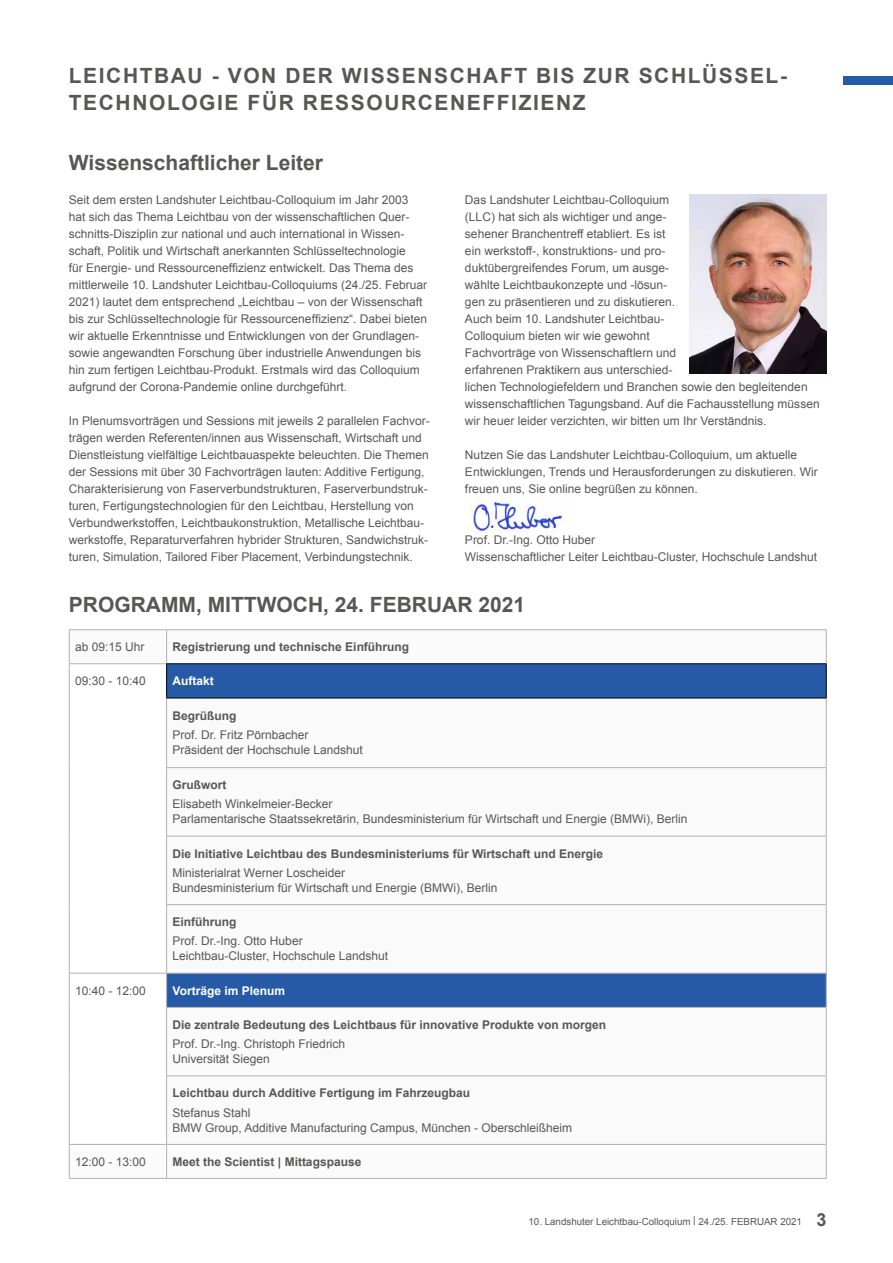
<style>
.page{position:relative;width:893px;height:1263px;background:#fff}
.page>*{position:absolute;margin:0;border:0;box-sizing:border-box;transform-origin:0 0}
.t1{font:700 21px/27px "Arial";letter-spacing:.075em;color:#575756}
.t2{font:700 21px "Arial";color:#575756}
.t3{font:12px/17px "Arial";color:#575756}
.t4{font:700 12px "Arial";color:#575756}
.t5{font:700 12px "Arial";color:#fff}
.t6{font:9.75px "Arial";color:#575756}
.s1{font-weight:700;font-size:18px}
</style>
<div class="page">
<img style="left:472px;top:499px;width:91px;height:34px">
<div style="left:844px;top:77px;width:49px;height:8px;background:#265aa6"></div>
<img style="left:689px;top:194px;width:138px;height:179px">
<div style="left:167px;top:664px;width:659px;height:34px;background:#265aa6"></div>
<svg style="left:167px;top:699px;width:659px;height:445px"></svg>
<hr style="left:69px;top:629px;width:98px;height:1px;background:#b3b2b2">
<hr style="left:69px;top:630px;width:1px;height:33px;background:#b3b2b2">
<hr style="left:167px;top:629px;width:660px;height:1px;background:#b3b2b2">
<hr style="left:166px;top:630px;width:1px;height:33px;background:#b3b2b2">
<hr style="left:826px;top:630px;width:1px;height:33px;background:#b3b2b2">
<hr style="left:69px;top:663px;width:97px;height:1px;background:#b3b2b2">
<hr style="left:69px;top:664px;width:1px;height:34px;background:#b3b2b2">
<hr style="left:69px;top:698px;width:1px;height:70px;background:#b3b2b2">
<hr style="left:166px;top:698px;width:1px;height:69px;background:#b3b2b2">
<hr style="left:826px;top:698px;width:1px;height:69px;background:#b3b2b2">
<hr style="left:69px;top:768px;width:1px;height:68px;background:#b3b2b2">
<hr style="left:166px;top:767px;width:661px;height:1px;background:#b3b2b2">
<hr style="left:166px;top:768px;width:1px;height:68px;background:#b3b2b2">
<hr style="left:826px;top:768px;width:1px;height:68px;background:#b3b2b2">
<hr style="left:69px;top:836px;width:1px;height:69px;background:#b3b2b2">
<hr style="left:166px;top:836px;width:661px;height:1px;background:#b3b2b2">
<hr style="left:166px;top:836px;width:1px;height:68px;background:#b3b2b2">
<hr style="left:826px;top:836px;width:1px;height:68px;background:#b3b2b2">
<hr style="left:69px;top:905px;width:1px;height:68px;background:#b3b2b2">
<hr style="left:166px;top:904px;width:661px;height:1px;background:#b3b2b2">
<hr style="left:166px;top:905px;width:1px;height:68px;background:#b3b2b2">
<hr style="left:826px;top:905px;width:1px;height:68px;background:#b3b2b2">
<hr style="left:69px;top:973px;width:98px;height:1px;background:#b3b2b2">
<hr style="left:69px;top:973px;width:1px;height:34px;background:#b3b2b2">
<hr style="left:69px;top:1007px;width:1px;height:69px;background:#b3b2b2">
<hr style="left:166px;top:1008px;width:1px;height:67px;background:#b3b2b2">
<hr style="left:826px;top:1008px;width:1px;height:67px;background:#b3b2b2">
<hr style="left:69px;top:1076px;width:1px;height:68px;background:#b3b2b2">
<hr style="left:166px;top:1075px;width:661px;height:1px;background:#b3b2b2">
<hr style="left:166px;top:1076px;width:1px;height:68px;background:#b3b2b2">
<hr style="left:826px;top:1076px;width:1px;height:68px;background:#b3b2b2">
<hr style="left:69px;top:1144px;width:98px;height:1px;background:#b3b2b2">
<hr style="left:69px;top:1145px;width:1px;height:33px;background:#b3b2b2">
<hr style="left:167px;top:1144px;width:660px;height:1px;background:#b3b2b2">
<hr style="left:166px;top:1145px;width:1px;height:33px;background:#b3b2b2">
<hr style="left:826px;top:1145px;width:1px;height:33px;background:#b3b2b2">
<hr style="left:69px;top:1178px;width:98px;height:1px;background:#b3b2b2">
<hr style="left:167px;top:1178px;width:660px;height:1px;background:#b3b2b2">
<hr style="left:166px;top:663px;width:661px;height:1px;background:#000">
<hr style="left:166px;top:664px;width:1px;height:34px;background:#000">
<hr style="left:826px;top:664px;width:1px;height:34px;background:#000">
<hr style="left:166px;top:698px;width:661px;height:1px;background:#000">
<hr style="left:167px;top:973px;width:660px;height:1px;background:#b3b2b2">
<hr style="left:166px;top:973px;width:1px;height:34px;background:#b3b2b2">
<hr style="left:826px;top:973px;width:1px;height:34px;background:#b3b2b2">
<hr style="left:166px;top:1007px;width:661px;height:1px;background:#b3b2b2">
<h1 class="t1" style="left:69px;top:63px;width:720px">LEICHTBAU - VON DER WISSENSCHAFT BIS ZUR SCHLÜSSEL-<br>TECHNOLOGIE FÜR RESSOURCENEFFIZIENZ</h1>
<h1 class="t2" style="left:69px;top:149px;width:256px">Wissenschaftlicher Leiter</h1>
<p class="t3" style="left:69px;top:192px;width:360px">Seit dem ersten Landshuter Leichtbau-Colloquium im Jahr 2003 hat sich das Thema Leichtbau von der wissenschaftlichen Quer&shy;schnitts-Disziplin zur national und auch international in Wissen&shy;schaft, Politik und Wirtschaft anerkannten Schlüsseltechnologie<br>für Energie- und Ressourceneffizienz entwickelt. Das Thema des mittlerweile 10. Landshuter Leichtbau-Colloquiums (24./25. Februar 2021) lautet dem entsprechend „Leichtbau – von der Wissenschaft bis zur Schlüsseltechnologie für Ressourceneffizienz“. Dabei bieten wir aktuelle Erkenntnisse und Entwicklungen von der Grundlagen&shy;sowie angewandten Forschung über industrielle Anwendungen bis hin zum fertigen Leichtbau-Produkt. Erstmals wird das Colloquium aufgrund der Corona-Pandemie online durchgeführt.</p>
<p class="t3" style="left:69px;top:413px;width:362px">In Plenumsvorträgen und Sessions mit jeweils 2 parallelen Fachvor&shy;trägen werden Referenten/innen aus Wissenschaft, Wirtschaft und Dienstleistung vielfältige Leichtbauaspekte beleuchten. Die Themen der Sessions mit über 30 Fachvorträgen lauten: Additive Fertigung, Charakterisierung von Faserverbundstrukturen, Faserverbundstruk&shy;turen, Fertigungstechnologien für den Leichtbau, Herstellung von Verbundwerkstoffen, Leichtbaukonstruktion, Metallische Leichtbau&shy;werkstoffe, Reparaturverfahren hybrider Strukturen, Sandwichstruk&shy;turen, Simulation, Tailored Fiber Placement, Verbindungstechnik.</p>
<p class="t3" style="left:465px;top:192px;width:356px">Das Landshuter Leichtbau-Colloquium<br>(LLC) hat sich als wichtiger und ange-<br>sehener Branchentreff etabliert. Es ist<br>ein werkstoff-, konstruktions- und pro-<br>duktübergreifendes Forum, um ausge-<br>wählte Leichtbaukonzepte und -lösun-<br>gen zu präsentieren und zu diskutieren.<br>Auch beim 10. Landshuter Leichtbau-<br>Colloquium bieten wir wie gewohnt<br>Fachvorträge von Wissenschaftlern und<br>erfahrenen Praktikern aus unterschied-<br>lichen Technologiefeldern und Branchen sowie den begleitenden wissenschaftlichen Tagungsband. Auf die Fachausstellung müssen wir heuer leider verzichten, wir bitten um Ihr Verständnis.</p>
<p class="t3" style="left:465px;top:447px;width:354px">Nutzen Sie das Landshuter Leichtbau-Colloquium, um aktuelle<br>Entwicklungen, Trends und Herausforderungen zu diskutieren. Wir freuen uns, Sie online begrüßen zu können.</p>
<p class="t3" style="left:465px;top:532px;width:354px">Prof. Dr.-Ing. Otto Huber<br>Wissenschaftlicher Leiter Leichtbau-Cluster, Hochschule Landshut</p>
<h1 class="t2" style="left:69px;top:591px;width:458px">PROGRAMM, MITTWOCH, 24. FEBRUAR 2021</h1>
<p class="t3" style="left:75px;top:638px;width:71px">ab 09:15 Uhr</p>
<p class="t4" style="left:173px;top:639px;width:238px">Registrierung und technische Einführung</p>
<p class="t3" style="left:75px;top:673px;width:72px">09:30 - 10:40</p>
<p class="t5" style="left:173px;top:673px;width:43px">Auftakt</p>
<p class="t4" style="left:173px;top:707px;width:65px">Begrüßung</p>
<p class="t3" style="left:173px;top:727px;width:192px;line-height:15px">Prof. Dr. Fritz Pörnbacher<br>Präsident der Hochschule Landshut</p>
<p class="t4" style="left:173px;top:777px;width:55px">Grußwort</p>
<p class="t3" style="left:173px;top:797px;width:516px;line-height:15px">Elisabeth Winkelmeier-Becker<br>Parlamentarische Staatssekretärin, Bundesministerium für Wirtschaft und Energie (BMWi), Berlin</p>
<p class="t4" style="left:173px;top:845px;width:432px">Die Initiative Leichtbau des Bundesministeriums für Wirtschaft und Energie</p>
<p class="t3" style="left:173px;top:865px;width:326px;line-height:15px">Ministerialrat Werner Loscheider<br>Bundesministerium für Wirtschaft und Energie (BMWi), Berlin</p>
<p class="t4" style="left:173px;top:914px;width:65px">Einführung</p>
<p class="t3" style="left:173px;top:934px;width:217px;line-height:15px">Prof. Dr.-Ing. Otto Huber<br>Leichtbau-Cluster, Hochschule Landshut</p>
<p class="t3" style="left:75px;top:982px;width:72px">10:40 - 12:00</p>
<p class="t5" style="left:173px;top:982px;width:114px">Vorträge im Plenum</p>
<p class="t4" style="left:173px;top:1017px;width:435px">Die zentrale Bedeutung des Leichtbaus für innovative Produkte von morgen</p>
<p class="t3" style="left:173px;top:1036px;width:174px;line-height:15px">Prof. Dr.-Ing. Christoph Friedrich<br>Universität Siegen</p>
<p class="t4" style="left:173px;top:1085px;width:299px">Leichtbau durch Additive Fertigung im Fahrzeugbau</p>
<p class="t3" style="left:173px;top:1105px;width:401px;line-height:15px">Stefanus Stahl<br>BMW Group, Additive Manufacturing Campus, München - Oberschleißheim</p>
<p class="t3" style="left:75px;top:1153px;width:72px">12:00 - 13:00</p>
<p class="t4" style="left:173px;top:1153px;width:190px">Meet the Scientist | Mittagspause</p>
<p class="t6" style="left:528px;top:1215px;width:300px">10. Landshuter Leichtbau-Colloquium | 24./25. FEBRUAR 2021 <span class="s1">3</span></p>
</div>
